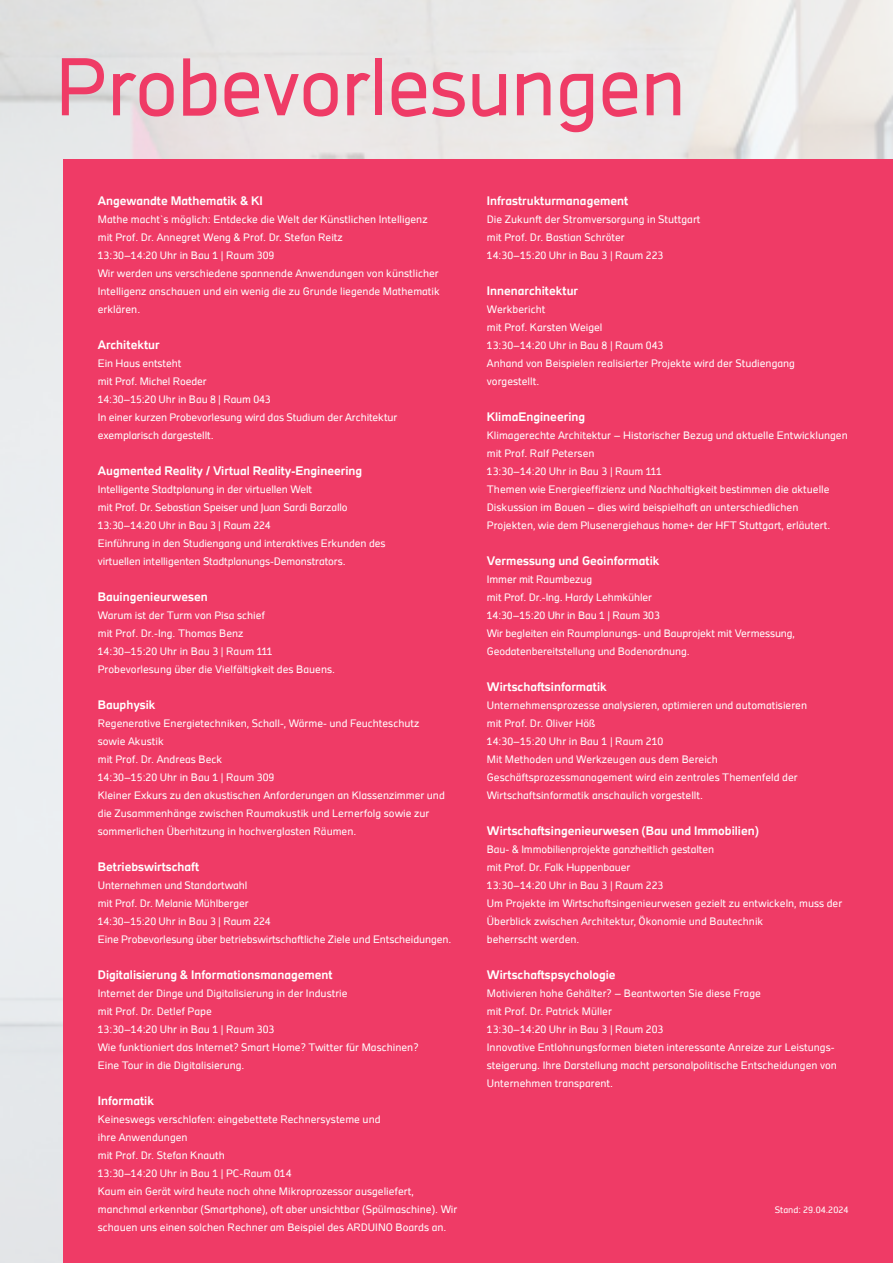
<style>
.page{position:relative;width:893px;height:1263px;background:#fff}
.page>*{position:absolute;margin:0;border:0;box-sizing:border-box;transform-origin:0 0}
.HEADLINE_-_One_53_54{font:79.5px "Aplus Headline Six";color:#ef3b66}
.TEXT_-_Fließtext_9_5{font:700 12px "Aplus Text";color:#fff}
.TEXT_-_Fließtext_9_5-2{font:10.5px/18px "Aplus Text";color:#fff}
.TEXT_-_Fließtext_9_5-3{font:9px "Aplus Text";color:#fff}
</style>
<div class="page">
<img style="left:0;top:0;width:893px;height:1263px">
<div style="left:64px;top:159px;width:829px;height:1104px;background:#ef3b66"></div>
<p class="HEADLINE_-_One_53_54" style="left:55px;top:35px;width:632px">Probevorlesungen</p>
<p class="TEXT_-_Fließtext_9_5" style="left:98px;top:193px;width:167px">Angewandte Mathematik &amp; KI</p>
<p class="TEXT_-_Fließtext_9_5-2" style="left:98px;top:210px;width:331px">Mathe macht`s möglich: Entdecke die Welt der Künstlichen Intelligenz</p>
<p class="TEXT_-_Fließtext_9_5-2" style="left:98px;top:228px;width:247px">mit Prof. Dr. Annegret Weng &amp; Prof. Dr. Stefan Reitz</p>
<p class="TEXT_-_Fließtext_9_5-2" style="left:98px;top:246px;width:178px">13:30–14:20 Uhr in Bau 1 | Raum 309</p>
<p class="TEXT_-_Fließtext_9_5-2" style="left:98px;top:264px;width:344px;text-align:justify">Wir werden uns verschiedene spannende Anwendungen von künstlicher Intelligenz anschauen und ein wenig die zu Grunde liegende Mathematik erklären.</p>
<p class="TEXT_-_Fließtext_9_5" style="left:98px;top:337px;width:63px">Architektur</p>
<p class="TEXT_-_Fließtext_9_5-2" style="left:98px;top:354px;width:85px">Ein Haus entsteht</p>
<p class="TEXT_-_Fließtext_9_5-2" style="left:98px;top:372px;width:111px">mit Prof. Michel Roeder</p>
<p class="TEXT_-_Fließtext_9_5-2" style="left:98px;top:390px;width:174px">14:30–15:20 Uhr in Bau 8 | Raum 043</p>
<p class="TEXT_-_Fließtext_9_5-2" style="left:98px;top:408px;width:301px">In einer kurzen Probevorlesung wird das Studium der Architektur</p>
<p class="TEXT_-_Fließtext_9_5-2" style="left:98px;top:426px;width:117px">exemplarisch dargestellt.</p>
<p class="TEXT_-_Fließtext_9_5" style="left:98px;top:463px;width:266px">Augmented Reality / Virtual Reality-Engineering</p>
<p class="TEXT_-_Fließtext_9_5-2" style="left:98px;top:480px;width:216px">Intelligente Stadtplanung in der virtuellen Welt</p>
<p class="TEXT_-_Fließtext_9_5-2" style="left:98px;top:498px;width:251px">mit Prof. Dr. Sebastian Speiser und Juan Sardi Barzallo</p>
<p class="TEXT_-_Fließtext_9_5-2" style="left:98px;top:516px;width:174px">13:30–14:20 Uhr in Bau 3 | Raum 224</p>
<p class="TEXT_-_Fließtext_9_5-2" style="left:98px;top:534px;width:289px">Einführung in den Studiengang und interaktives Erkunden des</p>
<p class="TEXT_-_Fließtext_9_5-2" style="left:98px;top:552px;width:249px">virtuellen intelligenten Stadtplanungs-Demonstrators.</p>
<p class="TEXT_-_Fließtext_9_5" style="left:98px;top:589px;width:111px">Bauingenieurwesen</p>
<p class="TEXT_-_Fließtext_9_5-2" style="left:98px;top:606px;width:169px">Warum ist der Turm von Pisa schief</p>
<p class="TEXT_-_Fließtext_9_5-2" style="left:98px;top:624px;width:147px">mit Prof. Dr.-Ing. Thomas Benz</p>
<p class="TEXT_-_Fließtext_9_5-2" style="left:98px;top:642px;width:176px">14:30–15:20 Uhr in Bau 3 | Raum 111</p>
<p class="TEXT_-_Fließtext_9_5-2" style="left:98px;top:660px;width:239px">Probevorlesung über die Vielfältigkeit des Bauens.</p>
<p class="TEXT_-_Fließtext_9_5" style="left:98px;top:697px;width:59px">Bauphysik</p>
<p class="TEXT_-_Fließtext_9_5-2" style="left:98px;top:714px;width:323px">Regenerative Energietechniken, Schall-, Wärme- und Feuchteschutz</p>
<p class="TEXT_-_Fließtext_9_5-2" style="left:98px;top:732px;width:68px">sowie Akustik</p>
<p class="TEXT_-_Fließtext_9_5-2" style="left:98px;top:750px;width:126px">mit Prof. Dr. Andreas Beck</p>
<p class="TEXT_-_Fließtext_9_5-2" style="left:98px;top:768px;width:178px">14:30–15:20 Uhr in Bau 1 | Raum 309</p>
<p class="TEXT_-_Fließtext_9_5-2" style="left:98px;top:786px;width:349px">Kleiner Exkurs zu den akustischen Anforderungen an Klassenzimmer und die Zusammenhänge zwischen Raumakustik und Lernerfolg sowie zur</p>
<p class="TEXT_-_Fließtext_9_5-2" style="left:98px;top:822px;width:260px">sommerlichen Überhitzung in hochverglasten Räumen.</p>
<p class="TEXT_-_Fließtext_9_5" style="left:98px;top:859px;width:103px">Betriebswirtschaft</p>
<p class="TEXT_-_Fließtext_9_5-2" style="left:98px;top:876px;width:151px">Unternehmen und Standortwahl</p>
<p class="TEXT_-_Fließtext_9_5-2" style="left:98px;top:894px;width:152px">mit Prof. Dr. Melanie Mühlberger</p>
<p class="TEXT_-_Fließtext_9_5-2" style="left:98px;top:912px;width:174px">14:30–15:20 Uhr in Bau 3 | Raum 224</p>
<p class="TEXT_-_Fließtext_9_5-2" style="left:98px;top:930px;width:355px">Eine Probevorlesung über betriebswirtschaftliche Ziele und Entscheidungen.</p>
<p class="TEXT_-_Fließtext_9_5" style="left:98px;top:967px;width:236px">Digitalisierung &amp; Informationsmanagement</p>
<p class="TEXT_-_Fließtext_9_5-2" style="left:98px;top:984px;width:251px">Internet der Dinge und Digitalisierung in der Industrie</p>
<p class="TEXT_-_Fließtext_9_5-2" style="left:98px;top:1002px;width:116px">mit Prof. Dr. Detlef Pape</p>
<p class="TEXT_-_Fließtext_9_5-2" style="left:98px;top:1020px;width:178px">13:30–14:20 Uhr in Bau 1 | Raum 303</p>
<p class="TEXT_-_Fließtext_9_5-2" style="left:98px;top:1038px;width:322px">Wie funktioniert das Internet? Smart Home? Twitter für Maschinen?</p>
<p class="TEXT_-_Fließtext_9_5-2" style="left:98px;top:1056px;width:148px">Eine Tour in die Digitalisierung.</p>
<p class="TEXT_-_Fließtext_9_5" style="left:98px;top:1093px;width:58px">Informatik</p>
<p class="TEXT_-_Fließtext_9_5-2" style="left:98px;top:1110px;width:284px">Keineswegs verschlafen: eingebettete Rechnersysteme und</p>
<p class="TEXT_-_Fließtext_9_5-2" style="left:98px;top:1128px;width:91px">ihre Anwendungen</p>
<p class="TEXT_-_Fließtext_9_5-2" style="left:98px;top:1146px;width:129px">mit Prof. Dr. Stefan Knauth</p>
<p class="TEXT_-_Fließtext_9_5-2" style="left:98px;top:1164px;width:195px">13:30–14:20 Uhr in Bau 1 | PC-Raum 014</p>
<p class="TEXT_-_Fließtext_9_5-2" style="left:98px;top:1182px;width:317px">Kaum ein Gerät wird heute noch ohne Mikroprozessor ausgeliefert,</p>
<p class="TEXT_-_Fließtext_9_5-2" style="left:98px;top:1200px;width:361px">manchmal erkennbar (Smartphone), oft aber unsichtbar (Spülmaschine). Wir schauen uns einen solchen Rechner am Beispiel des ARDUINO Boards an.</p>
<p class="TEXT_-_Fließtext_9_5" style="left:487px;top:193px;width:143px">Infrastrukturmanagement</p>
<p class="TEXT_-_Fließtext_9_5-2" style="left:487px;top:210px;width:215px">Die Zukunft der Stromversorgung in Stuttgart</p>
<p class="TEXT_-_Fließtext_9_5-2" style="left:487px;top:228px;width:139px">mit Prof. Dr. Bastian Schröter</p>
<p class="TEXT_-_Fließtext_9_5-2" style="left:487px;top:246px;width:178px">14:30–15:20 Uhr in Bau 3 | Raum 223</p>
<p class="TEXT_-_Fließtext_9_5" style="left:487px;top:283px;width:93px">Innenarchitektur</p>
<p class="TEXT_-_Fließtext_9_5-2" style="left:487px;top:300px;width:60px">Werkbericht</p>
<p class="TEXT_-_Fließtext_9_5-2" style="left:487px;top:318px;width:117px">mit Prof. Karsten Weigel</p>
<p class="TEXT_-_Fließtext_9_5-2" style="left:487px;top:336px;width:178px">13:30–14:20 Uhr in Bau 8 | Raum 043</p>
<p class="TEXT_-_Fließtext_9_5-2" style="left:487px;top:354px;width:310px">Anhand von Beispielen realisierter Projekte wird der Studiengang</p>
<p class="TEXT_-_Fließtext_9_5-2" style="left:487px;top:372px;width:54px">vorgestellt.</p>
<p class="TEXT_-_Fließtext_9_5" style="left:487px;top:409px;width:100px">KlimaEngineering</p>
<p class="TEXT_-_Fließtext_9_5-2" style="left:487px;top:426px;width:362px">Klimagerechte Architektur – Historischer Bezug und aktuelle Entwicklungen</p>
<p class="TEXT_-_Fließtext_9_5-2" style="left:487px;top:444px;width:109px">mit Prof. Ralf Petersen</p>
<p class="TEXT_-_Fließtext_9_5-2" style="left:487px;top:462px;width:176px">13:30–14:20 Uhr in Bau 3 | Raum 111</p>
<p class="TEXT_-_Fließtext_9_5-2" style="left:487px;top:480px;width:344px">Themen wie Energieeffizienz und Nachhaltigkeit bestimmen die aktuelle<br>Diskussion im Bauen – dies wird beispielhaft an unterschiedlichen</p>
<p class="TEXT_-_Fließtext_9_5-2" style="left:487px;top:516px;width:345px">Projekten, wie dem Plusenergiehaus home+ der HFT Stuttgart, erläutert.</p>
<p class="TEXT_-_Fließtext_9_5" style="left:487px;top:553px;width:174px">Vermessung und Geoinformatik</p>
<p class="TEXT_-_Fließtext_9_5-2" style="left:487px;top:570px;width:107px">Immer mit Raumbezug</p>
<p class="TEXT_-_Fließtext_9_5-2" style="left:487px;top:588px;width:167px">mit Prof. Dr.-Ing. Hardy Lehmkühler</p>
<p class="TEXT_-_Fließtext_9_5-2" style="left:487px;top:606px;width:174px">14:30–15:20 Uhr in Bau 1 | Raum 303</p>
<p class="TEXT_-_Fließtext_9_5-2" style="left:487px;top:624px;width:309px">Wir begleiten ein Raumplanungs- und Bauprojekt mit Vermessung,</p>
<p class="TEXT_-_Fließtext_9_5-2" style="left:487px;top:642px;width:204px">Geodatenbereitstellung und Bodenordnung.</p>
<p class="TEXT_-_Fließtext_9_5" style="left:487px;top:679px;width:121px">Wirtschaftsinformatik</p>
<p class="TEXT_-_Fließtext_9_5-2" style="left:487px;top:696px;width:322px">Unternehmensprozesse analysieren, optimieren und automatisieren</p>
<p class="TEXT_-_Fließtext_9_5-2" style="left:487px;top:714px;width:110px">mit Prof. Dr. Oliver Höß</p>
<p class="TEXT_-_Fließtext_9_5-2" style="left:487px;top:732px;width:178px">14:30–15:20 Uhr in Bau 1 | Raum 210</p>
<p class="TEXT_-_Fließtext_9_5-2" style="left:487px;top:750px;width:233px">Mit Methoden und Werkzeugen aus dem Bereich</p>
<p class="TEXT_-_Fließtext_9_5-2" style="left:487px;top:768px;width:312px">Geschäftsprozessmanagement wird ein zentrales Themenfeld der</p>
<p class="TEXT_-_Fließtext_9_5-2" style="left:487px;top:786px;width:218px">Wirtschaftsinformatik anschaulich vorgestellt.</p>
<p class="TEXT_-_Fließtext_9_5" style="left:487px;top:823px;width:273px">Wirtschaftsingenieurwesen (Bau und Immobilien)</p>
<p class="TEXT_-_Fließtext_9_5-2" style="left:487px;top:840px;width:229px">Bau- &amp; Immobilienprojekte ganzheitlich gestalten</p>
<p class="TEXT_-_Fließtext_9_5-2" style="left:487px;top:858px;width:145px">mit Prof. Dr. Falk Huppenbauer</p>
<p class="TEXT_-_Fließtext_9_5-2" style="left:487px;top:876px;width:178px">13:30–14:20 Uhr in Bau 3 | Raum 223</p>
<p class="TEXT_-_Fließtext_9_5-2" style="left:487px;top:894px;width:357px">Um Projekte im Wirtschaftsingenieurwesen gezielt zu entwickeln, muss der<br>Überblick zwischen Architektur, Ökonomie und Bautechnik</p>
<p class="TEXT_-_Fließtext_9_5-2" style="left:487px;top:930px;width:94px">beherrscht werden.</p>
<p class="TEXT_-_Fließtext_9_5" style="left:487px;top:967px;width:130px">Wirtschaftspsychologie</p>
<p class="TEXT_-_Fließtext_9_5-2" style="left:487px;top:984px;width:275px">Motivieren hohe Gehälter? – Beantworten Sie diese Frage</p>
<p class="TEXT_-_Fließtext_9_5-2" style="left:487px;top:1002px;width:127px">mit Prof. Dr. Patrick Müller</p>
<p class="TEXT_-_Fließtext_9_5-2" style="left:487px;top:1020px;width:178px">13:30–14:20 Uhr in Bau 3 | Raum 203</p>
<p class="TEXT_-_Fließtext_9_5-2" style="left:487px;top:1038px;width:352px">Innovative Entlohnungsformen bieten interessante Anreize zur Leistungs&shy;steigerung. Ihre Darstellung macht personalpolitische Entscheidungen von<br>Unternehmen transparent.</p>
<p class="TEXT_-_Fließtext_9_5-3" style="left:775px;top:1204px;width:75px">Stand: 29.04.2024</p>
</div>
